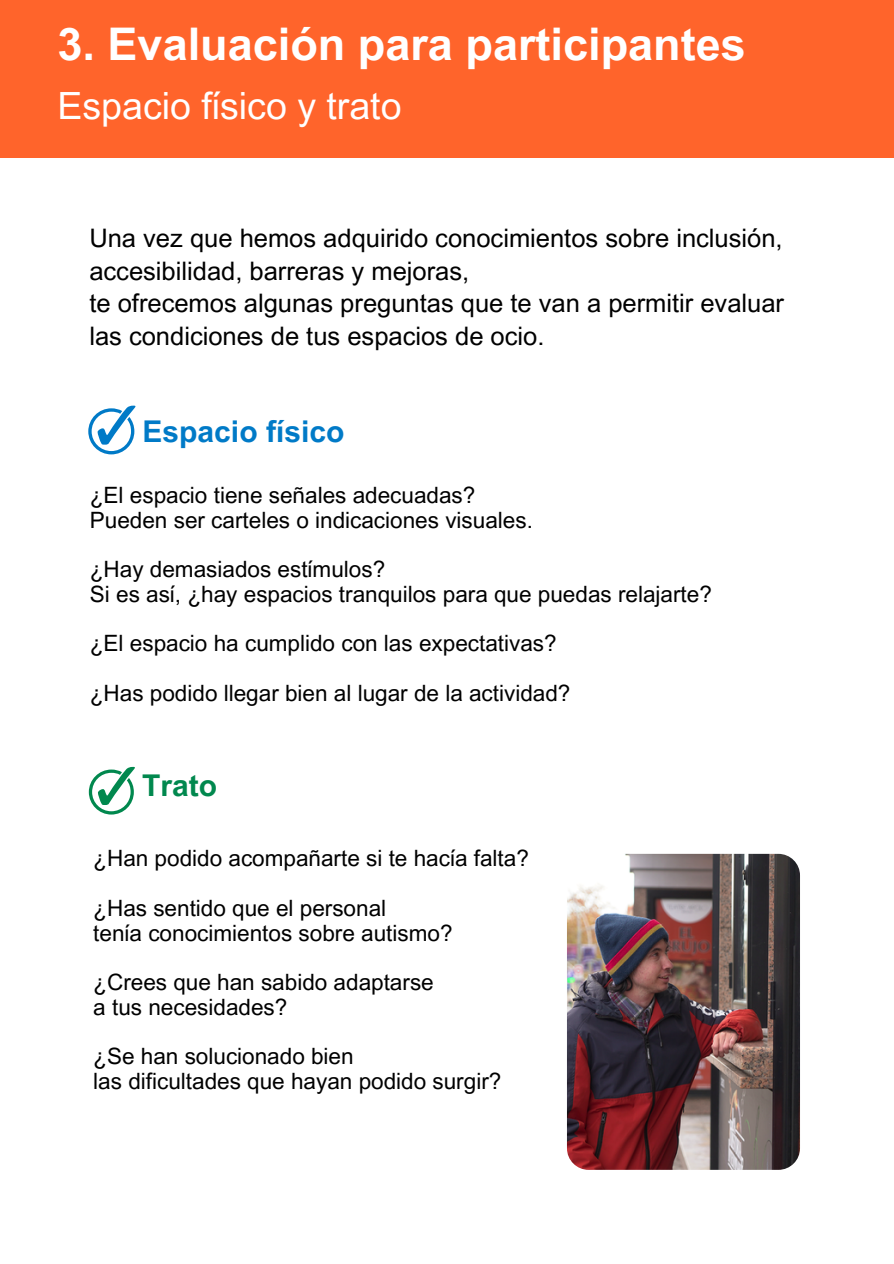
<style>
.page{position:relative;width:894px;height:1264px;background:#fff}
.page>*{position:absolute;margin:0;border:0;box-sizing:border-box;transform-origin:0 0}
.t1{font:700 45px "Arial MT Pro";color:#fff}
.t2{font:37.5px "Arial MT Pro";color:#fff}
.t3{font:700 30px "Arial MT Pro";color:#007ac7}
.t4{font:700 30px "Arial MT Pro";color:#01884e}
.t5{font:25.5px/32.7px "Arial MT Pro";color:#000}
.t6{font:22.5px "Arial MT Pro";color:#000}
</style>
<div class="page">
<div style="left:0;top:0;width:893px;height:157px;background:#ff642b"></div>
<svg style="left:89px;top:767px;width:46px;height:47px"></svg>
<svg style="left:88px;top:405px;width:47px;height:49px"></svg>
<img style="left:567px;top:853px;width:233px;height:317px">
<p class="t1" style="left:57px;top:27px;width:689px">3. Evaluación para participantes</p>
<p class="t2" style="left:57px;top:91px;width:345px">Espacio físico y trato</p>
<p class="t5" style="left:89px;top:225px;width:696px">Una vez que hemos adquirido conocimientos sobre inclusión, accesibilidad, barreras y mejoras,<br>te ofrecemos algunas preguntas que te van a permitir evaluar las condiciones de tus espacios de ocio.</p>
<p class="t3" style="left:142px;top:420px;width:203px">Espacio físico</p>
<h1 class="t6" style="left:90px;top:486px;width:387px">¿El espacio tiene señales adecuadas?</h1>
<h3 class="t6" style="left:90px;top:511px;width:444px">Pueden ser carteles o indicaciones visuales.</h3>
<p class="t6" style="left:90px;top:561px;width:297px">¿Hay demasiados estímulos?</p>
<h2 class="t6" style="left:90px;top:585px;width:623px">Si es así, ¿hay espacios tranquilos para que puedas relajarte?</h2>
<p class="t6" style="left:90px;top:635px;width:468px">¿El espacio ha cumplido con las expectativas?</p>
<p class="t6" style="left:90px;top:684px;width:482px">¿Has podido llegar bien al lugar de la actividad?</p>
<p class="t4" style="left:142px;top:774px;width:76px">Trato</p>
<p class="t6" style="left:93px;top:850px;width:437px">¿Han podido acompañarte si te hacía falta?</p>
<p class="t6" style="left:93px;top:899px;width:294px">¿Has sentido que el personal</p>
<p class="t6" style="left:93px;top:924px;width:360px">tenía conocimientos sobre autismo?</p>
<p class="t6" style="left:93px;top:973px;width:342px">¿Crees que han sabido adaptarse</p>
<p class="t6" style="left:93px;top:998px;width:195px">a tus necesidades?</p>
<h2 class="t6" style="left:93px;top:1048px;width:262px">¿Se han solucionado bien</h2>
<p class="t6" style="left:93px;top:1072px;width:409px">las dificultades que hayan podido surgir?</p>
</div>
